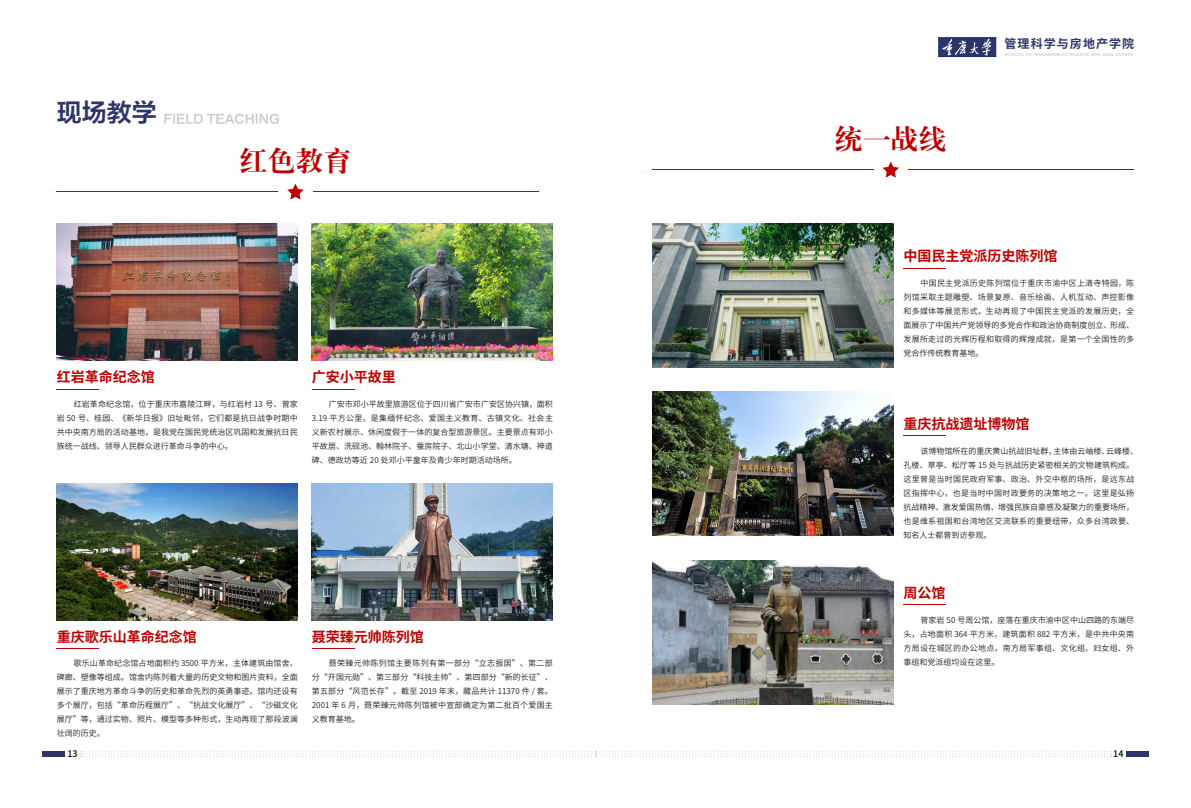
<style>
.page{position:relative;width:1191px;height:808px;background:#fff}
.page>*{position:absolute;margin:0;border:0;box-sizing:border-box;transform-origin:0 0}
.t1{font:28px "H Ya 4 gj";color:#bd0000}
.t2{font:25px "FZLTZCHK GBK1 0";color:#2d3568}
.t3{font:700 14px "Source Han Sans CN";color:#bd0000}
.t4{font:12px "FZLTZHK GBK1 0";color:#c8c8c8}
.t5{font:700 12px "Source Han Sans CN";letter-spacing:.09em;color:#2d3568}
.t6{font:500 9px "Source Han Sans CN";color:#030303}
.t7{font:8px/14px "Source Han Sans CN";letter-spacing:.005em;color:#231f20;text-align:justify}
.t8{font:8px "Source Han Sans CN";letter-spacing:.04em;color:#231f20}
.t9{font:500 4px "Source Han Sans CN";color:#c8c8c8;scale:1.25 1}
</style>
<div class="page">
<div style="left:43px;top:751px;width:22px;height:6px;background:#2d3568"></div>
<div style="left:1125px;top:751px;width:23px;height:6px;background:#2d3568"></div>
<div style="left:938px;top:38px;width:58px;height:19px;background:#2d3568;border:1px solid #142c68"></div>
<svg style="left:942px;top:39px;width:49px;height:17px"></svg>
<svg style="left:81px;top:751px;width:1030px;height:6px"></svg>
<img style="left:652px;top:392px;width:241px;height:143px">
<img style="left:652px;top:224px;width:241px;height:144px">
<img style="left:312px;top:224px;width:241px;height:137px">
<hr style="left:57px;top:191px;width:221px;height:1px;background:#bd0000">
<hr style="left:652px;top:169px;width:221px;height:1px;background:#bd0000">
<hr style="left:57px;top:389px;width:42px;height:1px;background:#bd0000">
<hr style="left:57px;top:648px;width:42px;height:1px;background:#bd0000">
<hr style="left:312px;top:389px;width:42px;height:1px;background:#bd0000">
<hr style="left:903px;top:268px;width:43px;height:1px;background:#bd0000">
<hr style="left:903px;top:435px;width:43px;height:1px;background:#bd0000">
<hr style="left:903px;top:604px;width:43px;height:1px;background:#bd0000">
<hr style="left:312px;top:648px;width:42px;height:1px;background:#bd0000">
<hr style="left:313px;top:191px;width:226px;height:1px;background:#bd0000">
<hr style="left:908px;top:169px;width:226px;height:1px;background:#bd0000">
<img style="left:57px;top:224px;width:241px;height:137px">
<img style="left:57px;top:483px;width:241px;height:137px">
<img style="left:312px;top:483px;width:241px;height:137px">
<svg style="left:287px;top:184px;width:17px;height:16px"></svg>
<svg style="left:882px;top:162px;width:17px;height:16px"></svg>
<img style="left:652px;top:561px;width:241px;height:143px">
<p class="t2" style="left:57px;top:99px;width:101px">现场教学</p>
<p class="t4" style="left:163px;top:112px;width:118px">FIELD TEACHING</p>
<p class="t1" style="left:239px;top:147px;width:114px">红色教育</p>
<p class="t3" style="left:57px;top:369px;width:99px">红岩革命纪念馆</p>
<p class="t3" style="left:312px;top:369px;width:85px">广安小平故里</p>
<p class="t7" style="left:57px;top:397px;width:243px;text-indent:17px">红岩革命纪念馆，位于重庆市嘉陵江畔，与红岩村 13 号、曾家岩 50 号、桂园、《新华日报》旧址毗邻，它们都是抗日战争时期中共中央南方局的活动基地，是我党在国民党统治区巩固和发展抗日民族统一战线、领导人民群众进行革命斗争的中心。</p>
<p class="t7" style="left:312px;top:397px;width:242px;text-indent:17px">广安市邓小平故里旅游区位于四川省广安市广安区协兴镇，面积3.19 平方公里，是集缅怀纪念、爱国主义教育、古镇文化、社会主义新农村展示、休闲度假于一体的复合型旅游景区。主要景点有邓小平故居、洗砚池、翰林院子、蚕房院子、北山小学堂、清水塘、神道碑、德政坊等近 20 处邓小平童年及青少年时期活动场所。</p>
<p class="t3" style="left:57px;top:629px;width:141px">重庆歌乐山革命纪念馆</p>
<p class="t3" style="left:312px;top:629px;width:113px">聂荣臻元帅陈列馆</p>
<p class="t1" style="left:834px;top:125px;width:113px">统一战线</p>
<h3 class="t5" style="left:1004px;top:37px;width:131px">管理科学与房地产学院</h3>
<p class="t9" style="left:1004px;top:52px;width:104px">SCHOOL OF MANAGEMENT SCIENCE AND REAL ESTATE</p>
<p class="t3" style="left:903px;top:248px;width:155px">中国民主党派历史陈列馆</p>
<p class="t7" style="left:903px;top:276px;width:232px;text-indent:17px">中国民主党派历史陈列馆位于重庆市渝中区上清寺特园，陈列馆采取主题雕塑、场景复原、音乐绘画、人机互动、声控影像和多媒体等展览形式，生动再现了中国民主党派的发展历史，全面展示了中国共产党领导的多党合作和政治协商制度创立、形成、发展所走过的光辉历程和取得的辉煌成就，是第一个全国性的多党合作传统教育基地。</p>
<p class="t3" style="left:903px;top:416px;width:127px">重庆抗战遗址博物馆</p>
<p class="t7" style="left:903px;top:444px;width:236px;text-align:left;text-indent:17px">该博物馆所在的重庆黄山抗战旧址群，主体由云岫楼、云峰楼、孔楼、草亭、松厅等 15 处与抗战历史紧密相关的文物建筑构成。这里曾是当时国民政府军事、政治、外交中枢的场所，是远东战区指挥中心，也是当时中国时政要务的决策地之一。这里是弘扬抗战精神、激发爱国热情、增强民族自豪感及凝聚力的重要场所，也是维系祖国和台湾地区交流联系的重要纽带，众多台湾政要、知名人士都曾到访参观。</p>
<p class="t3" style="left:903px;top:585px;width:43px">周公馆</p>
<p class="t7" style="left:903px;top:613px;width:232px;text-indent:17px">曾家岩 50 号周公馆，座落在重庆市渝中区中山四路的东端尽头，占地面积 364 平方米，建筑面积 882 平方米，是中共中央南方局设在城区的办公地点，南方局军事组、文化组、妇女组、外</p>
<p class="t7" style="left:57px;top:656px;width:242px;text-indent:17px">歌乐山革命纪念馆占地面积约 3500 平方米，主体建筑由馆舍、碑廊、塑像等组成。馆舍内陈列着大量的历史文物和图片资料，全面展示了重庆地方革命斗争的历史和革命先烈的英勇事迹。馆内还设有多个展厅，包括“革命历程展厅”、“抗战文化展厅”、“沙磁文化展厅”等，通过实物、照片、模型等多种形式，生动再现了那段波澜壮阔的历史。</p>
<p class="t8" style="left:329px;top:659px;width:225px">聂荣臻元帅陈列馆主要陈列有第一部分“立志报国”、第二部</p>
<p class="t7" style="left:903px;top:655px;width:97px">事组和党派组均设在这里。</p>
<p class="t7" style="left:312px;top:670px;width:242px">分“开国元勋”、第三部分“科技主帅”、第四部分“新的长征”、第五部分“风范长存”。截至 2019 年末，藏品共计 11370 件 / 套。2001 年 6 月，聂荣臻元帅陈列馆被中宣部确定为第二批百个爱国主义教育基地。</p>
<p class="t6" style="left:67px;top:748px;width:12px">13</p>
<p class="t6" style="left:1113px;top:749px;width:12px">14</p>
</div>
